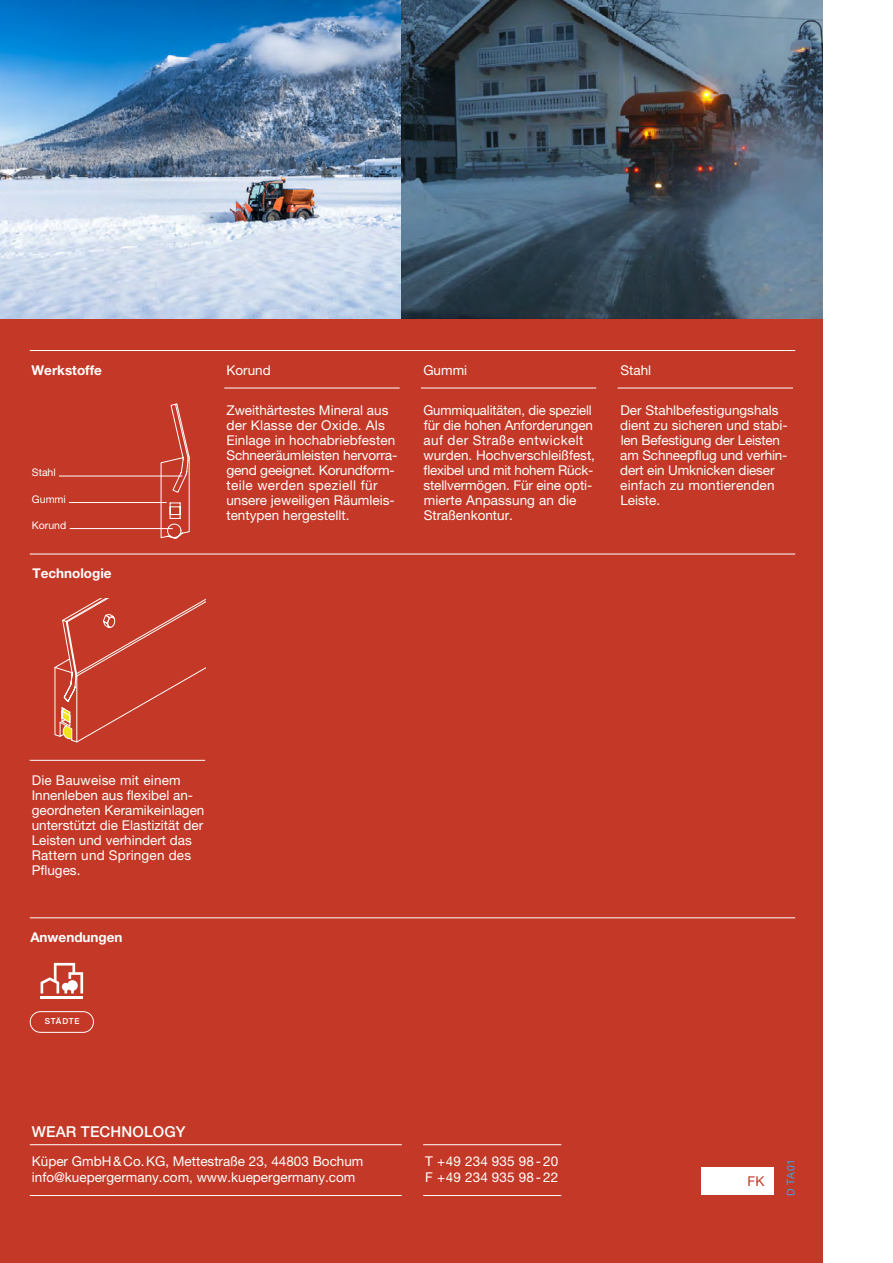
<style>
.page{position:relative;width:893px;height:1263px;background:#fff}
.page>*{position:absolute;margin:0;border:0;box-sizing:border-box;transform-origin:0 0}
.t1{font:500 15px "Helvetica Neue LT Pro";letter-spacing:.01em;color:#fff}
.t2{font:13.5px/15px "Helvetica Neue LT Pro";color:#fff}
.t3{font:700 13.5px "Helvetica Neue LT Pro";color:#fff}
.t4{font:13.5px "Helvetica Neue LT Pro";color:#c33826}
.t5{font:10.5px "Helvetica Neue LT Pro";color:#fff}
.t6{font:10.5px "Helvetica Neue LT Pro";color:#36a7e9}
.t7{font:500 8.25px "Suisse Intl";letter-spacing:.09em;color:#fff}
</style>
<div class="page">
<div style="left:0;top:313px;width:823px;height:950px;background:#c33826"></div>
<hr style="left:30px;top:1144px;width:372px;height:1px;background:#fff">
<hr style="left:30px;top:1195px;width:372px;height:1px;background:#fff">
<hr style="left:423px;top:1144px;width:138px;height:1px;background:#fff">
<hr style="left:423px;top:1195px;width:138px;height:1px;background:#fff">
<div style="left:702px;top:1168px;width:72px;height:27px;background:#fff"></div>
<hr style="left:30px;top:350px;width:765px;height:1px;background:#fff">
<hr style="left:30px;top:554px;width:765px;height:1px;background:#fff">
<hr style="left:69px;top:502px;width:98px;height:1px;background:#fff">
<hr style="left:70px;top:528px;width:103px;height:1px;background:#fff">
<svg style="left:160px;top:403px;width:30px;height:136px"></svg>
<hr style="left:59px;top:476px;width:123px;height:1px;background:#fff">
<hr style="left:224px;top:388px;width:176px;height:1px;background:#fff">
<hr style="left:421px;top:388px;width:175px;height:1px;background:#fff">
<hr style="left:618px;top:388px;width:175px;height:1px;background:#fff">
<hr style="left:30px;top:917px;width:765px;height:1px;background:#fff">
<hr style="left:30px;top:760px;width:175px;height:1px;background:#fff">
<img style="left:0;top:0;width:823px;height:319px">
<hr style="left:41px;top:996px;width:42px;height:3px;background:#fff">
<svg style="left:41px;top:963px;width:42px;height:30px"></svg>
<div style="left:30px;top:1011px;width:64px;height:22px;border:1px solid #fff;border-radius:10px"></div>
<svg style="left:54px;top:599px;width:151px;height:143px"></svg>
<p class="t3" style="left:32px;top:361px;width:72px">Werkstoffe</p>
<p class="t5" style="left:32px;top:466px;width:25px">Stahl</p>
<p class="t5" style="left:32px;top:493px;width:36px">Gummi</p>
<p class="t5" style="left:32px;top:519px;width:36px">Korund</p>
<p class="t3" style="left:32px;top:565px;width:81px">Technologie</p>
<p class="t2" style="left:226px;top:362px;width:46px">Korund</p>
<p class="t2" style="left:226px;top:403px;width:173px">Zweithärtestes Mineral aus der Klasse der Oxide. Als<br>Einlage in hochabriebfesten<br>Schneeräumleisten hervorra&shy;gend geeignet. Korundform&shy;teile werden speziell für unsere jeweiligen Räumleis&shy;tentypen hergestellt.</p>
<p class="t2" style="left:423px;top:362px;width:45px">Gummi</p>
<p class="t2" style="left:423px;top:403px;width:173px">Gummiqualitäten, die speziell für die hohen Anforderungen auf der Straße entwickelt wurden. Hochverschleißfest, flexibel und mit hohem Rück&shy;stellvermögen. Für eine opti&shy;mierte Anpassung an die<br>Straßenkontur.</p>
<p class="t2" style="left:620px;top:362px;width:32px">Stahl</p>
<p class="t2" style="left:620px;top:403px;width:169px">Der Stahlbefestigungshals dient zu sicheren und stabi&shy;len Befestigung der Leisten am Schneepflug und verhin&shy;dert ein Umknicken dieser einfach zu montierenden<br>Leiste.</p>
<p class="t2" style="left:32px;top:772px;width:174px">Die Bauweise mit einem<br>Innenleben aus flexibel an&shy;geordneten Keramikeinlagen unterstützt die Elastizität der<br>Leisten und verhindert das<br>Rattern und Springen des<br>Pfluges.</p>
<p class="t3" style="left:30px;top:929px;width:94px">Anwendungen</p>
<p class="t7" style="left:45px;top:1016px;width:36px">STÄDTE</p>
<p class="t1" style="left:32px;top:1122px;width:155px">WEAR TECHNOLOGY</p>
<p class="t2" style="left:32px;top:1153px;width:333px;line-height:16.2px">Küper GmbH&amp;Co.KG, Mettestraße 23, 44803 Bochum info@kuepergermany.com, www.kuepergermany.com</p>
<p class="t2" style="left:425px;top:1153px;width:134px;line-height:16.2px">T +49 234 935 98 - 20<br>F +49 234 935 98 - 22</p>
<p class="t4" style="left:748px;top:1173px;width:18px">FK</p>
<p class="t6" style="left:784px;top:1195px;width:38px;rotate:-90deg">D TA01</p>
</div>
